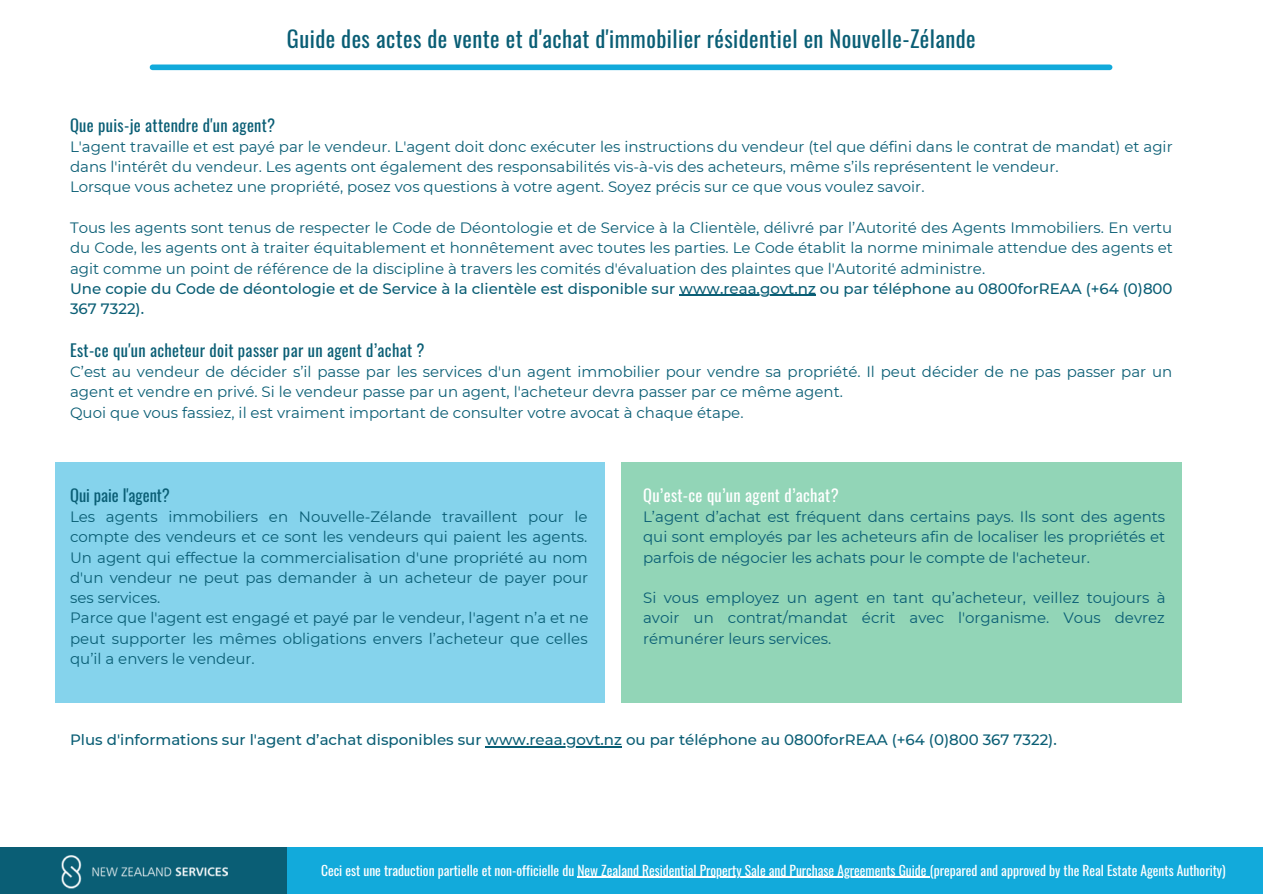
<style>
.page{position:relative;width:1263px;height:894px;background:#fff}
.page>*{position:absolute;margin:0;border:0;box-sizing:border-box;transform-origin:0 0}
.t1{font:22.5px "Oswald";letter-spacing:.02em;color:#0a5e75}
.t2{font:16.5px "Oswald";letter-spacing:.02em;color:#0a5e75}
.t3{font:16.5px "Oswald";letter-spacing:.02em;color:#fff}
.t4{font:16.5px "Oswald";color:#0a5e75}
.t5{font:15px/20.2px "Montserrat";color:#0a5e75;text-align:justify}
.t6{font:500 15px/20.2px "Montserrat";color:#0a5e75}
.t7{font:13.5px "Oswald";color:#fff}
</style>
<div class="page">
<div style="left:152px;top:64px;width:958px;height:6px;background:#12aadb"></div>
<div style="left:0;top:847px;width:287px;height:46px;background:#0a5e75"></div>
<img style="left:61px;top:855px;width:167px;height:34px">
<div style="left:287px;top:847px;width:975px;height:46px;background:#12aadb"></div>
<hr style="left:680px;top:295px;width:136px;height:1px;background:#0a5e75">
<div style="left:55px;top:461px;width:549px;height:241px;background:#85d3ec"></div>
<div style="left:622px;top:461px;width:560px;height:241px;background:#92d5b7"></div>
<hr style="left:486px;top:745px;width:136px;height:2px;background:#0a5e75">
<hr style="left:577px;top:876px;width:353px;height:1px;background:#fff">
<p class="t1" style="left:287px;top:22px;width:690px">Guide des actes de vente et d'achat d'immobilier résidentiel en Nouvelle-Zélande</p>
<p class="t2" style="left:70px;top:112px;width:207px">Que puis-je attendre d'un agent?</p>
<p class="t5" style="left:70px;top:136px;width:1104px">L'agent travaille et est payé par le vendeur. L'agent doit donc exécuter les instructions du vendeur (tel que défini dans le contrat de mandat) et agir dans l'intérêt du vendeur. Les agents ont également des responsabilités vis-à-vis des acheteurs, même s’ils représentent le vendeur.</p>
<p class="t5" style="left:70px;top:177px;width:856px">Lorsque vous achetez une propriété, posez vos questions à votre agent. Soyez précis sur ce que vous voulez savoir.</p>
<p class="t5" style="left:70px;top:217px;width:1104px">Tous les agents sont tenus de respecter le Code de Déontologie et de Service à la Clientèle, délivré par l’Autorité des Agents Immobiliers. En vertu du Code, les agents ont à traiter équitablement et honnêtement avec toutes les parties. Le Code établit la norme minimale attendue des agents et agit comme un point de référence de la discipline à travers les comités d'évaluation des plaintes que l'Autorité administre.</p>
<p class="t6" style="left:70px;top:278px;width:1104px">Une copie du Code de déontologie et de Service à la clientèle est disponible sur www.reaa.govt.nz ou par téléphone au 0800forREAA (+64 (0)800<br>367 7322).</p>
<p class="t2" style="left:70px;top:337px;width:356px">Est-ce qu'un acheteur doit passer par un agent d’achat ?</p>
<p class="t5" style="left:70px;top:361px;width:1104px">C’est au vendeur de décider s’il passe par les services d'un agent immobilier pour vendre sa propriété. Il peut décider de ne pas passer par un agent et vendre en privé. Si le vendeur passe par un agent, l'acheteur devra passer par ce même agent.</p>
<p class="t5" style="left:70px;top:402px;width:675px">Quoi que vous fassiez, il est vraiment important de consulter votre avocat à chaque étape.</p>
<p class="t4" style="left:70px;top:482px;width:101px">Qui paie l'agent?</p>
<p class="t5" style="left:70px;top:506px;width:520px">Les agents immobiliers en Nouvelle-Zélande travaillent pour le compte des vendeurs et ce sont les vendeurs qui paient les agents.<br>Un agent qui effectue la commercialisation d'une propriété au nom d'un vendeur ne peut pas demander à un acheteur de payer pour ses services.</p>
<p class="t5" style="left:70px;top:607px;width:520px">Parce que l'agent est engagé et payé par le vendeur, l'agent n’a et ne peut supporter les mêmes obligations envers l’acheteur que celles qu’il a envers le vendeur.</p>
<p class="t3" style="left:643px;top:482px;width:197px">Qu’est-ce qu’un agent d’achat?</p>
<p class="t5" style="left:643px;top:506px;width:524px">L’agent d’achat est fréquent dans certains pays. Ils sont des agents qui sont employés par les acheteurs afin de localiser les propriétés et parfois de négocier les achats pour le compte de l'acheteur.</p>
<p class="t5" style="left:643px;top:587px;width:524px">Si vous employez un agent en tant qu’acheteur, veillez toujours à avoir un contrat/mandat écrit avec l'organisme. Vous devrez rémunérer leurs services.</p>
<p class="t6" style="left:70px;top:729px;width:988px">Plus d'informations sur l'agent d’achat disponibles sur www.reaa.govt.nz ou par téléphone au 0800forREAA (+64 (0)800 367 7322).</p>
<p class="t7" style="left:321px;top:859px;width:906px">Ceci est une traduction partielle et non-officielle du New Zealand Residential Property Sale and Purchase Agreements Guide (prepared and approved by the Real Estate Agents Authority)</p>
</div>
